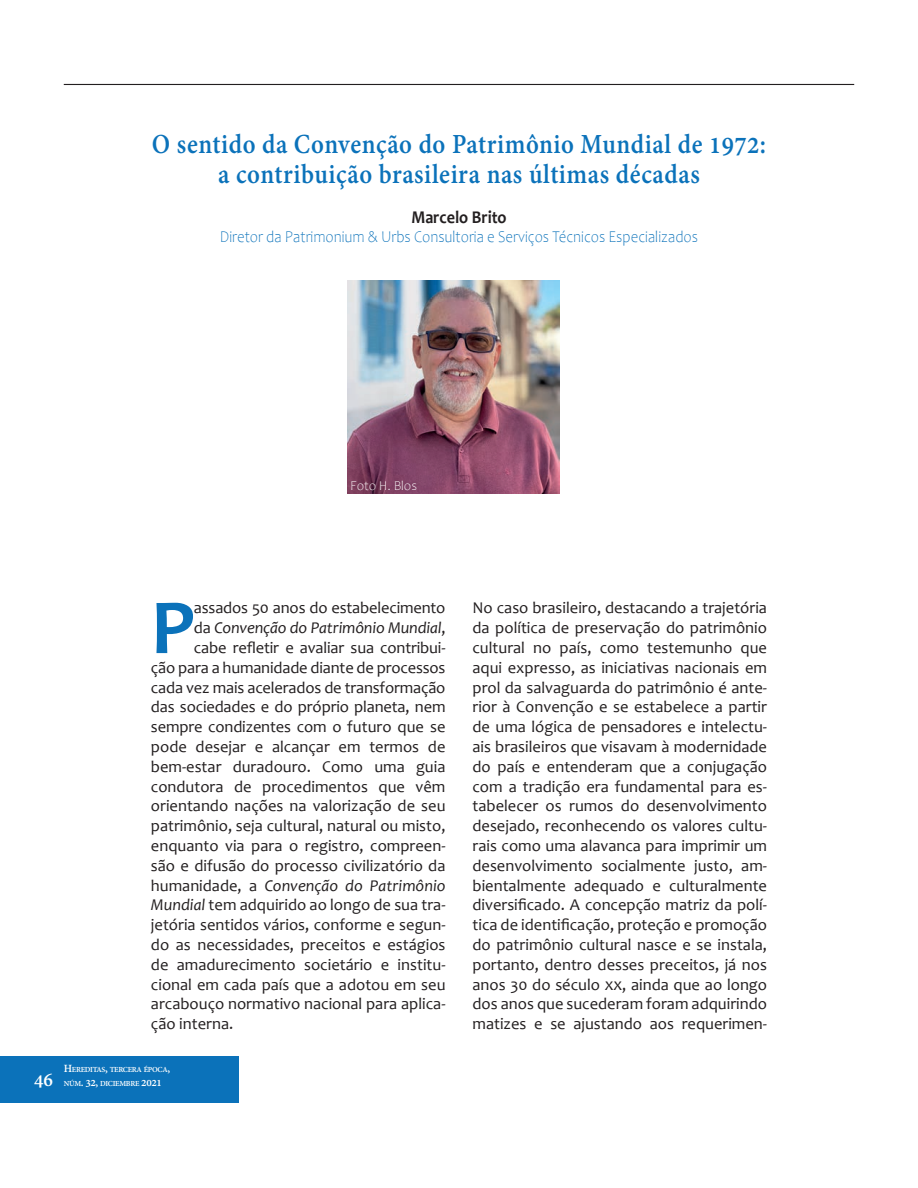
<style>
.page{position:relative;width:918px;height:1188px;background:#fff}
.page>*{position:absolute;margin:0;border:0;box-sizing:border-box;transform-origin:0 0}
.Inicio_párr__artícul{font:700 78.75px "Candara";color:#0b72ba}
.Cabezas_CMT{font:700 30px/29.7px "Adobe Devanagari";letter-spacing:.02em;color:#0b72ba;text-align:center;scale:.9 1}
.t1{font:700 21px "Adobe Devanagari";color:#fff}
.Autor_CMT{font:700 18px "Candara";color:#231f20;scale:.9 1}
.Párr_normal_CMT{font:16.5px/19.8px "Candara";color:#231f20;text-align:justify}
.Inicio_párr__artícul-2{font:16.5px "Candara";color:#231f20}
.Adscripción_CMT{font:300 16.5px "Candara";color:#0b72ba;scale:.9 1}
.Inicio_párr__artícul-3{font:italic 16.5px "Candara";letter-spacing:-.01em;color:#231f20}
.Pie_de_figura_CMT{font:300 13.5px "Candara";letter-spacing:-.01em;color:#fff}
.t2{font:700 8.4px/14.4px "Adobe Devanagari";letter-spacing:-.035em;color:#fff}
.s1{font-style:normal}
.s2{font-style:italic}
.s3{font-size:12px}
</style>
<div class="page">
<div style="left:0;top:1057px;width:238px;height:46px;background:#0b72ba"></div>
<hr style="left:64px;top:84px;width:790px;height:1px;background:#231f20">
<img style="left:347px;top:281px;width:213px;height:212px">
<p class="Cabezas_CMT" style="left:152px;top:133px;width:684px">O sentido da Convenção do Patrimônio Mundial de 1972: a contribuição brasileira nas últimas décadas</p>
<p class="Autor_CMT" style="left:411px;top:206px;width:107px">Marcelo Brito</p>
<p class="Adscripción_CMT" style="left:220px;top:228px;width:533px">Diretor da Patrimonium &amp; Urbs Consultoria e Serviços Técnicos Especializados</p>
<p class="Pie_de_figura_CMT" style="left:350px;top:478px;width:68px">Foto H. Blos</p>
<p class="Inicio_párr__artícul" style="left:151px;top:578px;width:45px">P</p>
<p class="Inicio_párr__artícul-2" style="left:194px;top:598px;width:253px">assados 50 anos do estabelecimento</p>
<p class="Inicio_párr__artícul-3" style="left:194px;top:618px;width:253px"><span class="s1">da</span> Convenção do Patrimônio Mundial<span class="s1">,</span></p>
<p class="Inicio_párr__artícul-2" style="left:194px;top:637px;width:253px">cabe refletir e avaliar sua contribui-</p>
<p class="Inicio_párr__artícul-2" style="left:151px;top:657px;width:296px">ção para a humanidade diante de processos</p>
<p class="Inicio_párr__artícul-2" style="left:151px;top:677px;width:296px">cada vez mais acelerados de transformação</p>
<p class="Inicio_párr__artícul-2" style="left:151px;top:697px;width:296px">das sociedades e do próprio planeta, nem</p>
<p class="Inicio_párr__artícul-2" style="left:151px;top:717px;width:296px">sempre condizentes com o futuro que se</p>
<p class="Inicio_párr__artícul-2" style="left:151px;top:736px;width:296px">pode desejar e alcançar em termos de</p>
<p class="Inicio_párr__artícul-2" style="left:151px;top:756px;width:296px">bem-estar duradouro. Como uma guia</p>
<p class="Inicio_párr__artícul-2" style="left:151px;top:776px;width:296px">condutora de procedimentos que vêm</p>
<p class="Inicio_párr__artícul-2" style="left:151px;top:796px;width:296px">orientando nações na valorização de seu</p>
<p class="Inicio_párr__artícul-2" style="left:151px;top:816px;width:296px">patrimônio, seja cultural, natural ou misto,</p>
<p class="Inicio_párr__artícul-2" style="left:151px;top:835px;width:296px">enquanto via para o registro, compreen-</p>
<p class="Inicio_párr__artícul-2" style="left:151px;top:855px;width:296px">são e difusão do processo civilizatório da</p>
<p class="Inicio_párr__artícul-3" style="left:151px;top:875px;width:296px"><span class="s1">humanidade, a</span> Convenção do Patrimônio</p>
<p class="Inicio_párr__artícul-2" style="left:151px;top:895px;width:296px"><span class="s2">Mundial</span> tem adquirido ao longo de sua tra-</p>
<p class="Inicio_párr__artícul-2" style="left:151px;top:915px;width:296px">jetória sentidos vários, conforme e segun-</p>
<p class="Inicio_párr__artícul-2" style="left:151px;top:934px;width:296px">do as necessidades, preceitos e estágios</p>
<p class="Inicio_párr__artícul-2" style="left:151px;top:954px;width:296px">de amadurecimento societário e institu-</p>
<p class="Inicio_párr__artícul-2" style="left:151px;top:974px;width:296px">cional em cada país que a adotou em seu</p>
<p class="Inicio_párr__artícul-2" style="left:151px;top:994px;width:296px">arcabouço normativo nacional para aplica-</p>
<p class="Inicio_párr__artícul-2" style="left:151px;top:1014px;width:84px">ção interna.</p>
<p class="t1" style="left:34px;top:1068px;width:20px">46</p>
<p class="t2" style="left:64px;top:1063px;width:108px"><span class="s3">H</span>EREDITAS<span class="s3">,</span> TERCERA ÉPOCA<span class="s3">,<br></span>NÚM<span class="s3">. 32,</span> DICIEMBRE <span class="s3">2021</span></p>
<p class="Párr_normal_CMT" style="left:473px;top:598px;width:296px">No caso brasileiro, destacando a trajetória da política de preservação do patrimônio cultural no país, como testemunho que aqui expresso, as iniciativas nacionais em prol da salvaguarda do patrimônio é ante&shy;rior à Convenção e se estabelece a partir de uma lógica de pensadores e intelectu&shy;ais brasileiros que visavam à modernidade do país e entenderam que a conjugação com a tradição era fundamental para es&shy;tabelecer os rumos do desenvolvimento desejado, reconhecendo os valores cultu&shy;rais como uma alavanca para imprimir um desenvolvimento socialmente justo, am&shy;bientalmente adequado e culturalmente diversificado. A concepção matriz da polí&shy;tica de identificação, proteção e promoção do patrimônio cultural nasce e se instala, portanto, dentro desses preceitos, já nos anos 30 do século xx, ainda que ao longo dos anos que sucederam foram adquirindo matizes e se ajustando aos requerimen-</p>
</div>
